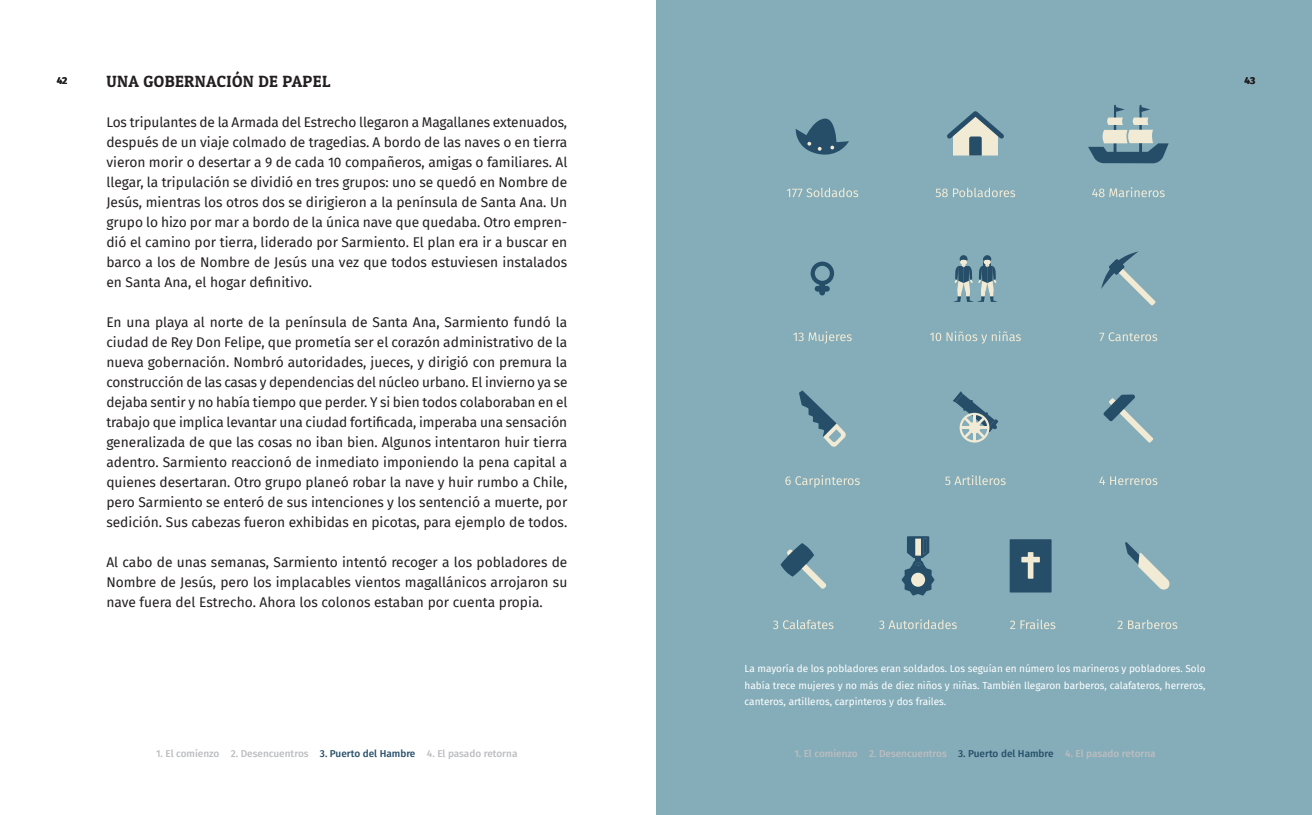
<style>
.page{position:relative;width:1312px;height:815px;background:#fff}
.page>*{position:absolute;margin:0;border:0;box-sizing:border-box;transform-origin:0 0}
.Parrafo_General{font:16.25px "Patua One";letter-spacing:.025em;color:#231f20}
.Parrafo_General-2{font:13.75px/20px "Fira Sans";color:#231f20;text-align:justify}
.Derecho_Fotografía{font:10px/16.2px "Fira Sans";color:#fff;text-align:justify}
.t1{font:500 10px "Fira Sans";color:#bcbdc0}
.t2{font:700 10px "Fira Sans";color:#231f20}
.s1{color:#264e68}
</style>
<div class="page">
<div style="left:656px;top:0;width:655px;height:815px;background:#84adb9"></div>
<svg style="left:1088px;top:105px;width:80px;height:58px"></svg>
<svg style="left:953px;top:391px;width:45px;height:52px"></svg>
<svg style="left:947px;top:111px;width:57px;height:45px"></svg>
<svg style="left:810px;top:262px;width:23px;height:33px"></svg>
<svg style="left:1101px;top:251px;width:54px;height:55px"></svg>
<svg style="left:1125px;top:542px;width:44px;height:48px"></svg>
<svg style="left:780px;top:543px;width:34px;height:34px"></svg>
<svg style="left:801px;top:564px;width:25px;height:25px"></svg>
<svg style="left:799px;top:390px;width:46px;height:57px"></svg>
<svg style="left:953px;top:255px;width:44px;height:47px"></svg>
<div style="left:1009px;top:539px;width:42px;height:53px;background:#264e68"></div>
<svg style="left:1021px;top:552px;width:18px;height:27px"></svg>
<svg style="left:901px;top:536px;width:33px;height:60px"></svg>
<div style="left:910px;top:573px;width:14px;height:14px;background:#f1ead5;border-radius:50%"></div>
<svg style="left:1103px;top:394px;width:49px;height:49px"></svg>
<svg style="left:795px;top:119px;width:53px;height:36px"></svg>
<svg style="left:773px;top:620px;width:60px;height:9px"></svg>
<svg style="left:1117px;top:620px;width:59px;height:9px"></svg>
<svg style="left:1092px;top:187px;width:72px;height:10px"></svg>
<svg style="left:879px;top:619px;width:77px;height:10px"></svg>
<svg style="left:945px;top:475px;width:60px;height:10px"></svg>
<svg style="left:1010px;top:621px;width:4px;height:8px"></svg>
<svg style="left:1020px;top:619px;width:35px;height:10px"></svg>
<svg style="left:935px;top:188px;width:79px;height:9px"></svg>
<svg style="left:1099px;top:476px;width:58px;height:9px"></svg>
<svg style="left:1099px;top:332px;width:57px;height:9px"></svg>
<svg style="left:785px;top:475px;width:74px;height:13px"></svg>
<svg style="left:930px;top:331px;width:90px;height:13px"></svg>
<svg style="left:786px;top:188px;width:72px;height:9px"></svg>
<svg style="left:793px;top:331px;width:58px;height:13px"></svg>
<p class="Parrafo_General" style="left:106px;top:72px;width:225px">UNA GOBERNACIÓN DE PAPEL</p>
<p class="Parrafo_General-2" style="left:106px;top:112px;width:462px">Los tripulantes de la Armada del Estrecho llegaron a Magallanes extenuados, después de un viaje colmado de tragedias. A bordo de las naves o en tierra vieron morir o desertar a 9 de cada 10 compañeros, amigas o familiares. Al llegar, la tripulación se dividió en tres grupos: uno se quedó en Nombre de Jesús, mientras los otros dos se dirigieron a la península de Santa Ana. Un grupo lo hizo por mar a bordo de la única nave que quedaba. Otro empren&shy;dió el camino por tierra, liderado por Sarmiento. El plan era ir a buscar en barco a los de Nombre de Jesús una vez que todos estuviesen instalados en Santa Ana, el hogar definitivo.</p>
<p class="Parrafo_General-2" style="left:106px;top:312px;width:462px">En una playa al norte de la península de Santa Ana, Sarmiento fundó la ciudad de Rey Don Felipe, que prometía ser el corazón administrativo de la nueva gobernación. Nombró autoridades, jueces, y dirigió con premura la construcción de las casas y dependencias del núcleo urbano. El invierno ya se dejaba sentir y no había tiempo que perder. Y si bien todos colaboraban en el trabajo que implica levantar una ciudad fortificada, imperaba una sensación generalizada de que las cosas no iban bien. Algunos intentaron huir tierra adentro. Sarmiento reaccionó de inmediato imponiendo la pena capital a quienes desertaran. Otro grupo planeó robar la nave y huir rumbo a Chile, pero Sarmiento se enteró de sus intenciones y los sentenció a muerte, por sedición. Sus cabezas fueron exhibidas en picotas, para ejemplo de todos.</p>
<p class="Parrafo_General-2" style="left:106px;top:552px;width:462px">Al cabo de unas semanas, Sarmiento intentó recoger a los pobladores de Nombre de Jesús, pero los implacables vientos magallánicos arrojaron su nave fuera del Estrecho. Ahora los colonos estaban por cuenta propia.</p>
<p class="t2" style="left:57px;top:72px;width:12px">42</p>
<p class="t2" style="left:1244px;top:72px;width:12px">43</p>
<p class="Derecho_Fotografía" style="left:744px;top:660px;width:462px">La mayoría de los pobladores eran soldados. Los seguían en número los marineros y pobladores. Solo había trece mujeres y no más de diez niños y niñas. También llegaron barberos, calafateros, herreros, canteros, artilleros, carpinteros y dos frailes.</p>
<p class="t1" style="left:156px;top:745px;width:363px">1. El comienzo 2. Desencuentros <span class="s1">3. Puerto del Hambre</span> 4. El pasado retorna</p>
<p class="t1" style="left:794px;top:745px;width:363px">1. El comienzo 2. Desencuentros <span class="s1">3. Puerto del Hambre</span> 4. El pasado retorna</p>
</div>
